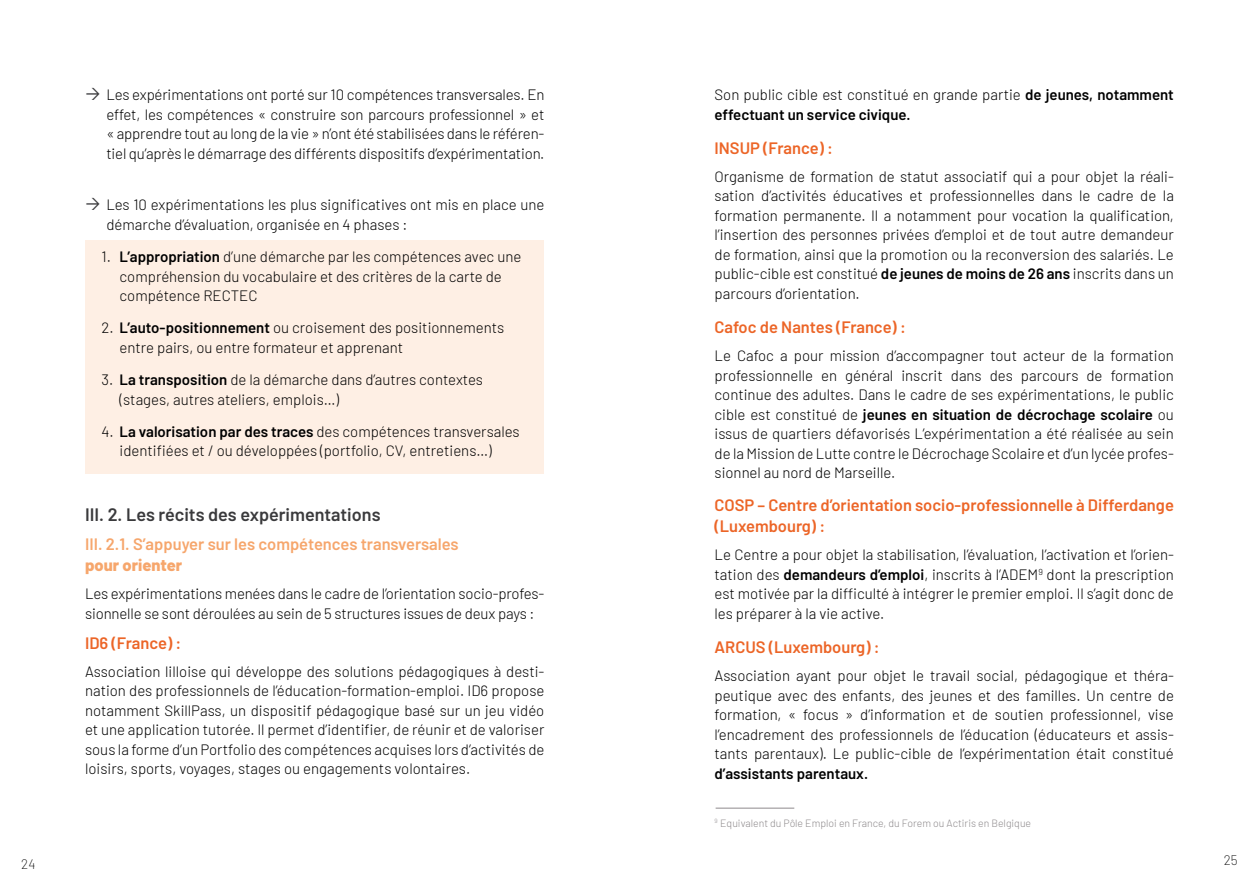
<style>
.page{position:relative;width:1259px;height:893px;background:#fff}
.page>*{position:absolute;margin:0;border:0;box-sizing:border-box;transform-origin:0 0}
.t1{font:600 18px "Barlow";color:#3a3a3c}
.t2{font:600 16.5px/21.6px "Barlow";color:#ec6527}
.t3{font:600 16.5px "Barlow";color:#f6a66c}
.t4{font:800 16.5px "Barlow";color:#f6a66c}
.t5{font:300 15px/19.5px "Barlow";color:#000;text-align:justify}
.t6{font:600 15px/19.5px "Barlow";color:#000}
.t7{font:200 13.5px "Barlow";color:#000}
.t8{font:300 10.5px "Barlow";color:#8e8a8c}
.s1{font-weight:600}
.s2{font-weight:300}
</style>
<div class="page">
<div style="left:85px;top:240px;width:459px;height:234px;background:#feefe4"></div>
<hr style="left:715px;top:808px;width:79px;height:1px;background:#8e8a8c">
<p class="t5" style="left:106px;top:84px;width:439px">Les expérimentations ont porté sur 10 compétences transversales. En effet, les compétences « construire son parcours professionnel » et « apprendre tout au long de la vie » n’ont été stabilisées dans le référen&shy;tiel qu’après le démarrage des différents dispositifs d’expérimentation.</p>
<p class="t5" style="left:106px;top:194px;width:439px">Les 10 expérimentations les plus significatives ont mis en place une démarche d’évaluation, organisée en 4 phases :</p>
<p class="t5" style="left:120px;top:246px;width:403px;text-align:left;text-indent:-18px">1. <span class="s1">L’appropriation</span> d’une démarche par les compétences avec une compréhension du vocabulaire et des critères de la carte de compétence RECTEC</p>
<p class="t5" style="left:120px;top:317px;width:386px;text-indent:-18px">2. <span class="s1">L’auto-positionnement</span> ou croisement des positionnements entre pairs, ou entre formateur et apprenant</p>
<p class="t5" style="left:120px;top:369px;width:365px;text-indent:-18px">3. <span class="s1">La transposition</span> de la démarche dans d’autres contextes (stages, autres ateliers, emplois…)</p>
<p class="t5" style="left:120px;top:421px;width:402px;text-indent:-18px">4. <span class="s1">La valorisation par des traces</span> des compétences transversales identifiées et / ou développées (portfolio, CV, entretiens…)</p>
<p class="t1" style="left:85px;top:501px;width:297px">III. 2. Les récits des expérimentations</p>
<p class="t3" style="left:85px;top:532px;width:375px">III. 2.1. S’appuyer sur les compétences transversales</p>
<p class="t4" style="left:85px;top:553px;width:99px">pour orienter</p>
<p class="t5" style="left:85px;top:583px;width:461px">Les expérimentations menées dans le cadre de l’orientation socio-profes&shy;sionnelle se sont déroulées au sein de 5 structures issues de deux pays :</p>
<p class="t2" style="left:85px;top:631px;width:98px">ID6 (France) :</p>
<p class="t5" style="left:85px;top:661px;width:461px">Association lilloise qui développe des solutions pédagogiques à desti&shy;nation des professionnels de l’éducation-formation-emploi. ID6 propose notamment SkillPass, un dispositif pédagogique basé sur un jeu vidéo et une application tutorée. Il permet d’identifier, de réunir et de valoriser sous la forme d’un Portfolio des compétences acquises lors d’activités de loisirs, sports, voyages, stages ou engagements volontaires.</p>
<p class="t6" style="left:714px;top:84px;width:461px"><span class="s2">Son public cible est constitué en grande partie</span> de jeunes, notamment effectuant un service civique.</p>
<p class="t2" style="left:714px;top:136px;width:120px">INSUP (France) :</p>
<p class="t5" style="left:714px;top:166px;width:461px">Organisme de formation de statut associatif qui a pour objet la réali&shy;sation d’activités éducatives et professionnelles dans le cadre de la formation permanente. Il a notamment pour vocation la qualification, l’insertion des personnes privées d’emploi et de tout autre demandeur de formation, ainsi que la promotion ou la reconversion des salariés. Le public-cible est constitué <span class="s1">de jeunes de moins de 26 ans</span> inscrits dans un parcours d’orientation.</p>
<p class="t2" style="left:714px;top:315px;width:193px">Cafoc de Nantes (France) :</p>
<p class="t5" style="left:714px;top:345px;width:461px">Le Cafoc a pour mission d’accompagner tout acteur de la formation professionnelle en général inscrit dans des parcours de formation continue des adultes. Dans le cadre de ses expérimentations, le public cible est constitué de <span class="s1">jeunes en situation de décrochage scolaire</span> ou issus de quartiers défavorisés L’expérimentation a été réalisée au sein de la Mission de Lutte contre le Décrochage Scolaire et d’un lycée profes&shy;sionnel au nord de Marseille.</p>
<p class="t2" style="left:714px;top:492px;width:461px">COSP – Centre d’orientation socio-professionnelle à Differdange (Luxembourg) :</p>
<p class="t5" style="left:714px;top:544px;width:461px">Le Centre a pour objet la stabilisation, l’évaluation, l’activation et l’orien&shy;tation des <span class="s1">demandeurs d’emploi</span>, inscrits à l’ADEM<sup>9</sup> dont la prescription est motivée par la difficulté à intégrer le premier emploi. Il s’agit donc de les préparer à la vie active.</p>
<p class="t2" style="left:714px;top:635px;width:167px">ARCUS (Luxembourg) :</p>
<p class="t5" style="left:714px;top:665px;width:461px">Association ayant pour objet le travail social, pédagogique et théra&shy;peutique avec des enfants, des jeunes et des familles. Un centre de formation, « focus » d’information et de soutien professionnel, vise l’encadrement des professionnels de l’éducation (éducateurs et assis&shy;tants parentaux). Le public-cible de l’expérimentation était constitué</p>
<p class="t6" style="left:714px;top:762px;width:155px">d’assistants parentaux.</p>
<p class="t8" style="left:714px;top:815px;width:318px"><sup>9</sup> Equivalent du Pôle Emploi en France, du Forem ou Actiris en Belgique</p>
<p class="t7" style="left:21px;top:854px;width:16px">24</p>
<p class="t7" style="left:1223px;top:850px;width:15px">25</p>
</div>
